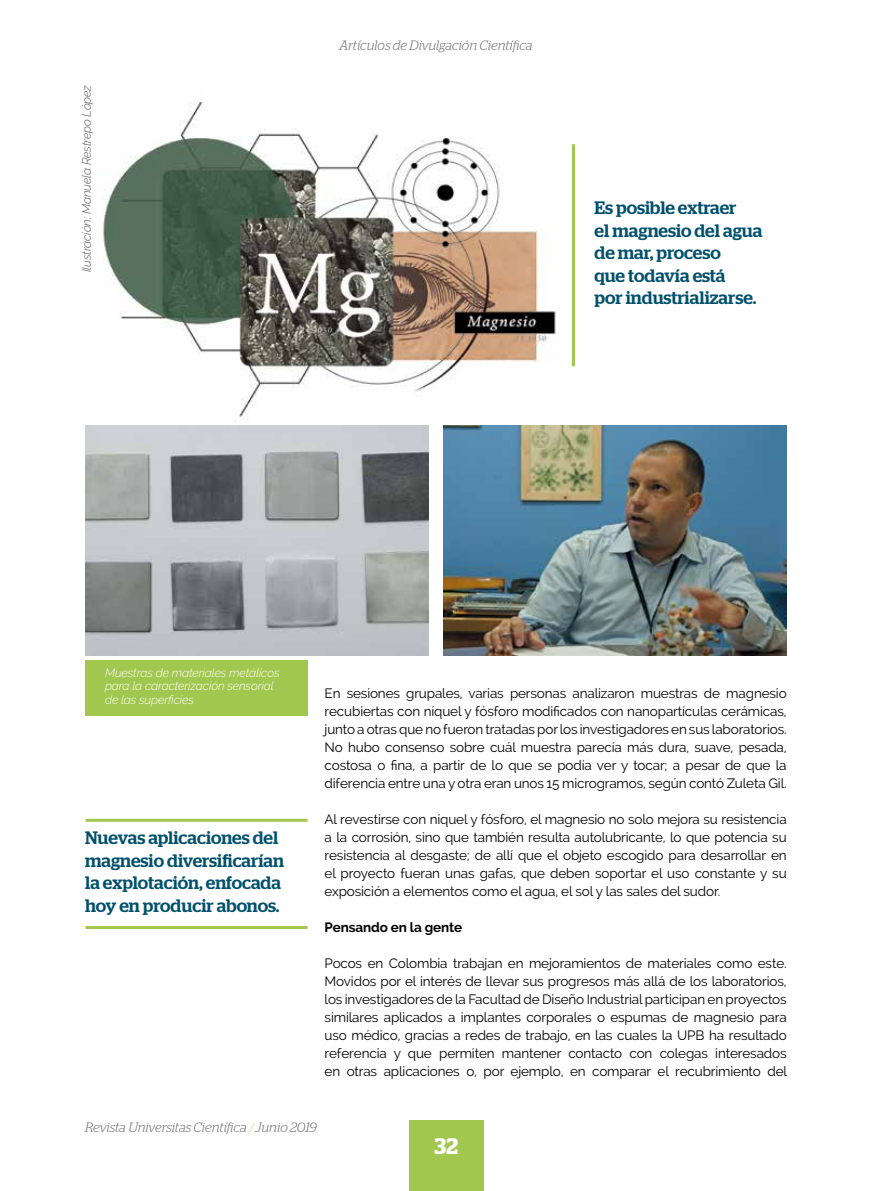
<style>
.page{position:relative;width:893px;height:1191px;background:#fff}
.page>*{position:absolute;margin:0;border:0;box-sizing:border-box;transform-origin:0 0}
.t1{font:600 22.5px "Stag";color:#fff}
.t2{font:500 18px/22.5px "Stag";color:#00506c}
.t3{font:13.5px/18px "Raleway";letter-spacing:-.01em;color:#000;text-align:justify}
.t4{font:italic 300 13.5px "Stag";letter-spacing:-.005em;color:#706f6f}
.t5{font:700 13.5px "Raleway";letter-spacing:-.01em;color:#000}
.t6{font:italic 300 12px/13.5px "Raleway";letter-spacing:-.01em;color:#fff}
.t7{font:italic 300 12px "Raleway";letter-spacing:-.01em;color:#575756}
.s1{color:#c1d88a}
</style>
<div class="page">
<div style="left:409px;top:1120px;width:75px;height:71px;background:#a1c74f"></div>
<img style="left:443px;top:425px;width:344px;height:230px">
<hr style="left:572px;top:144px;width:3px;height:222px;background:#a1c74f">
<hr style="left:86px;top:926px;width:222px;height:3px;background:#a1c74f">
<hr style="left:86px;top:819px;width:222px;height:3px;background:#a1c74f">
<img style="left:85px;top:425px;width:343px;height:230px">
<img style="left:102px;top:101px;width:454px;height:316px">
<div style="left:85px;top:660px;width:223px;height:55px;background:#a1c74f"></div>
<p class="t7" style="left:79px;top:272px;width:189px;rotate:-90deg">Ilustración: Manuela Restrepo López</p>
<p class="t4" style="left:339px;top:37px;width:195px">Artículos de Divulgación Científica</p>
<h2 class="t2" style="left:595px;top:196px;width:169px">Es posible extraer<br>el magnesio del agua de mar, proceso<br>que todavía está<br>por industrializarse.</h2>
<p class="t6" style="left:105px;top:665px;width:176px">Muestras de materiales metálicos para la caracterización sensorial de las superficies</p>
<h2 class="t2" style="left:85px;top:826px;width:201px">Nuevas aplicaciones del magnesio diversificarían la explotación, enfocada hoy en producir abonos.</h2>
<p class="t3" style="left:325px;top:683px;width:464px">En sesiones grupales, varias personas analizaron muestras de magnesio recubiertas con níquel y fósforo modificados con nanopartículas cerámicas, junto a otras que no fueron tratadas por los investigadores en sus laboratorios.<br>No hubo consenso sobre cuál muestra parecía más dura, suave, pesada, costosa o fina, a partir de lo que se podía ver y tocar; a pesar de que la diferencia entre una y otra eran unos 15 microgramos, según contó Zuleta Gil.</p>
<p class="t3" style="left:325px;top:809px;width:464px">Al revestirse con níquel y fósforo, el magnesio no solo mejora su resistencia a la corrosión, sino que también resulta autolubricante, lo que potencia su resistencia al desgaste; de allí que el objeto escogido para desarrollar en el proyecto fueran unas gafas, que deben soportar el uso constante y su exposición a elementos como el agua, el sol y las sales del sudor.</p>
<p class="t5" style="left:325px;top:919px;width:139px">Pensando en la gente</p>
<p class="t3" style="left:325px;top:953px;width:464px">Pocos en Colombia trabajan en mejoramientos de materiales como este.<br>Movidos por el interés de llevar sus progresos más allá de los laboratorios, los investigadores de la Facultad de Diseño Industrial participan en proyectos similares aplicados a implantes corporales o espumas de magnesio para uso médico, gracias a redes de trabajo, en las cuales la UPB ha resultado referencia y que permiten mantener contacto con colegas interesados en otras aplicaciones o, por ejemplo, en comparar el recubrimiento del</p>
<p class="t4" style="left:85px;top:1119px;width:234px">Revista Universitas Científica <span class="s1">/</span> Junio 2019</p>
<h1 class="t1" style="left:435px;top:1132px;width:25px">32</h1>
</div>
